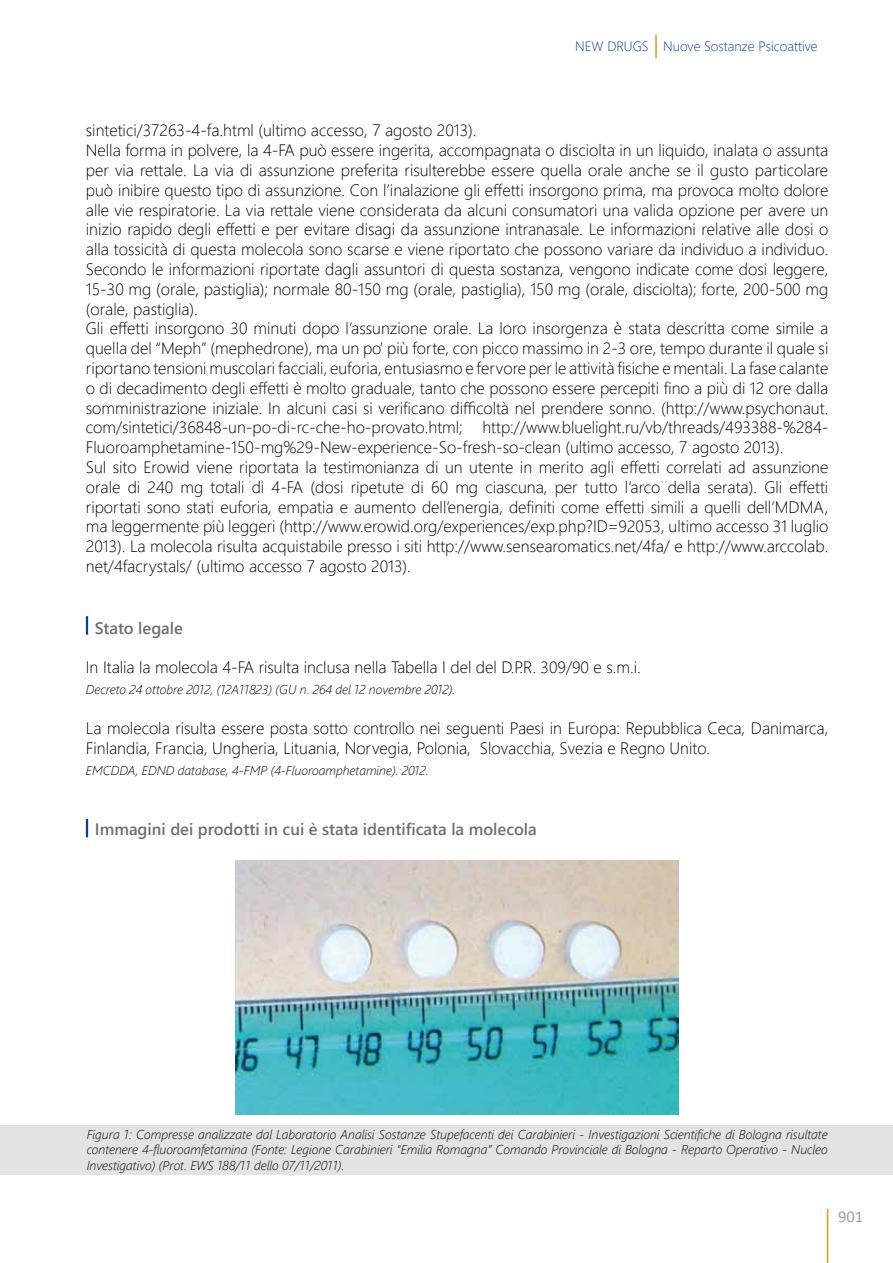
<style>
.page{position:relative;width:893px;height:1263px;background:#fff}
.page>*{position:absolute;margin:0;border:0;box-sizing:border-box;transform-origin:0 0}
.t1{font:300 16.5px/19.8px "Segoe UI";color:#000}
.t2{font:600 16.5px "Segoe UI";color:#706f6f}
.t3{font:16.5px "Calibri";color:#9d9d9c}
.t4{font:300 13.5px "Segoe UI";color:#083f95}
.t5{font:italic 300 12.75px/15.3px "Segoe UI";color:#000;text-align:justify}
</style>
<div class="page">
<hr style="left:827px;top:1209px;width:1px;height:54px;background:#f3941b">
<hr style="left:655px;top:34px;width:2px;height:24px;background:#f3941b">
<img style="left:236px;top:860px;width:443px;height:255px">
<div style="left:0;top:1125px;width:893px;height:50px;background:#e3e3e3"></div>
<svg style="left:86px;top:616px;width:2px;height:19px"></svg>
<svg style="left:86px;top:819px;width:2px;height:18px"></svg>
<p class="t4" style="left:575px;top:36px;width:244px">NEW DRUGS Nuove Sostanze Psicoattive</p>
<p class="t1" style="left:86px;top:120px;width:744px">sintetici/37263-4-fa.html (ultimo accesso, 7 agosto 2013).<br>Nella forma in polvere, la 4-FA può essere ingerita, accompagnata o disciolta in un liquido, inalata o assunta per via rettale. La via di assunzione preferita risulterebbe essere quella orale anche se il gusto particolare può inibire questo tipo di assunzione. Con l’inalazione gli effetti insorgono prima, ma provoca molto dolore alle vie respiratorie. La via rettale viene considerata da alcuni consumatori una valida opzione per avere un inizio rapido degli effetti e per evitare disagi da assunzione intranasale. Le informazioni relative alle dosi o alla tossicità di questa molecola sono scarse e viene riportato che possono variare da individuo a individuo.<br>Secondo le informazioni riportate dagli assuntori di questa sostanza, vengono indicate come dosi leggere, 15-30 mg (orale, pastiglia); normale 80-150 mg (orale, pastiglia), 150 mg (orale, disciolta); forte, 200-500 mg (orale, pastiglia).<br>Gli effetti insorgono 30 minuti dopo l’assunzione orale. La loro insorgenza è stata descritta come simile a quella del “Meph” (mephedrone), ma un po’ più forte, con picco massimo in 2-3 ore, tempo durante il quale si riportano tensioni muscolari facciali, euforia, entusiasmo e fervore per le attività fisiche e mentali. La fase calante o di decadimento degli effetti è molto graduale, tanto che possono essere percepiti fino a più di 12 ore dalla somministrazione iniziale. In alcuni casi si verificano difficoltà nel prendere sonno. (http://www.psychonaut. com/sintetici/36848-un-po-di-rc-che-ho-provato.html; http://www.bluelight.ru/vb/threads/493388-%284- Fluoroamphetamine-150-mg%29-New-experience-So-fresh-so-clean (ultimo accesso, 7 agosto 2013).<br>Sul sito Erowid viene riportata la testimonianza di un utente in merito agli effetti correlati ad assunzione orale di 240 mg totali di 4-FA (dosi ripetute di 60 mg ciascuna, per tutto l’arco della serata). Gli effetti riportati sono stati euforia, empatia e aumento dell’energia, definiti come effetti simili a quelli dell’MDMA, ma leggermente più leggeri (http://www.erowid.org/experiences/exp.php?ID=92053, ultimo accesso 31 luglio 2013). La molecola risulta acquistabile presso i siti http://www.sensearomatics.net/4fa/ e http://www.arccolab. net/4facrystals/ (ultimo accesso 7 agosto 2013).</p>
<p class="t2" style="left:95px;top:615px;width:90px">Stato legale</p>
<p class="t1" style="left:86px;top:657px;width:556px">In Italia la molecola 4-FA risulta inclusa nella Tabella I del del D.P.R. 309/90 e s.m.i.</p>
<p class="t5" style="left:86px;top:682px;width:371px">Decreto 24 ottobre 2012, (12A11823) (GU n. 264 del 12 novembre 2012).</p>
<p class="t1" style="left:86px;top:718px;width:744px">La molecola risulta essere posta sotto controllo nei seguenti Paesi in Europa: Repubblica Ceca, Danimarca,<br>Finlandia, Francia, Ungheria, Lituania, Norvegia, Polonia, Slovacchia, Svezia e Regno Unito.</p>
<p class="t5" style="left:86px;top:762px;width:344px">EMCDDA, EDND database, 4-FMP (4-Fluoroamphetamine). 2012.</p>
<p class="t2" style="left:95px;top:817px;width:443px">Immagini dei prodotti in cui è stata identificata la molecola</p>
<p class="t5" style="left:87px;top:1126px;width:742px">Figura 1: Compresse analizzate dal Laboratorio Analisi Sostanze Stupefacenti dei Carabinieri - Investigazioni Scientifiche di Bologna risultate contenere 4-fluoroamfetamina (Fonte: Legione Carabinieri “Emilia Romagna” Comando Provinciale di Bologna - Reparto Operativo - Nucleo Investigativo) (Prot. EWS 188/11 dello 07/11/2011).</p>
<p class="t3" style="left:838px;top:1206px;width:27px">901</p>
</div>
